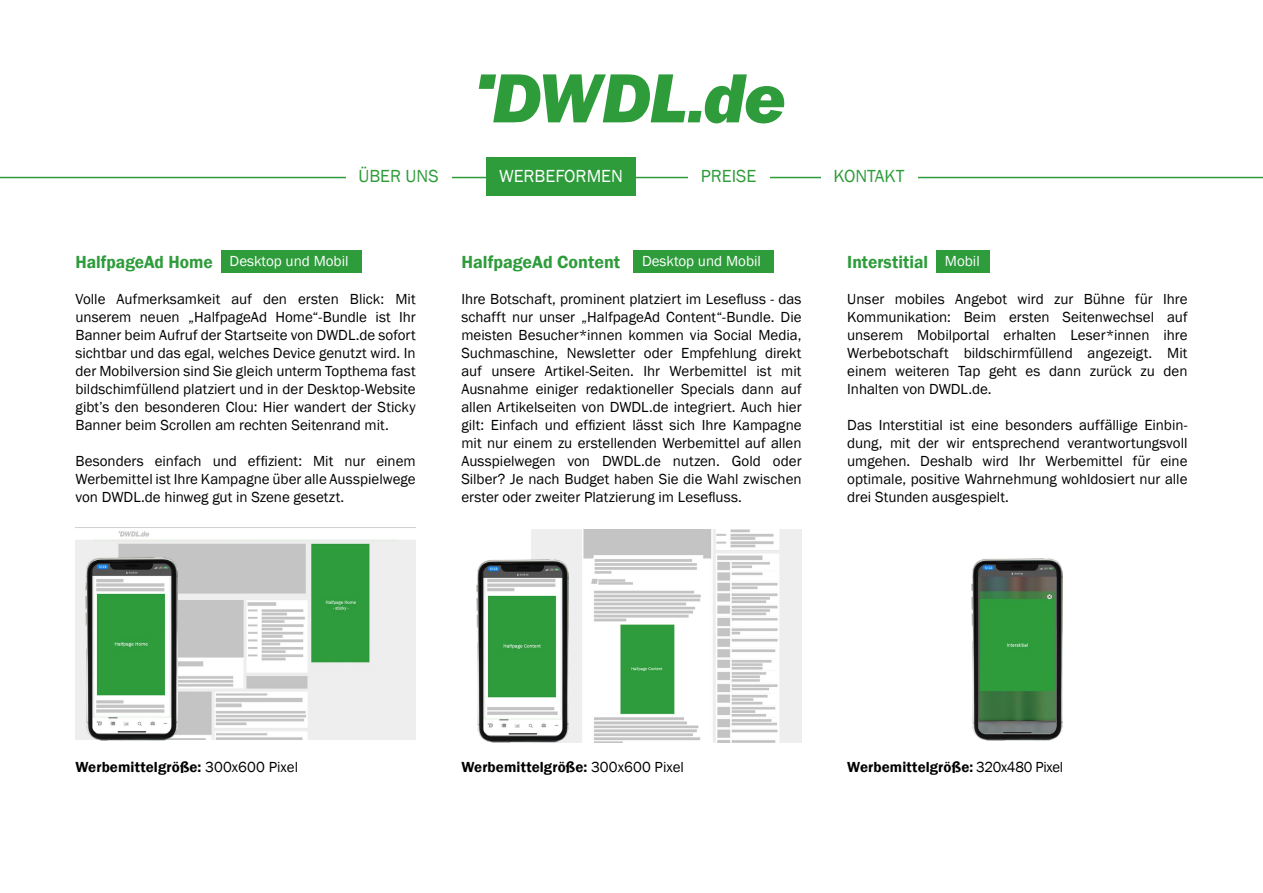
<style>
.page{position:relative;width:1263px;height:893px;background:#fff}
.page>*{position:absolute;margin:0;border:0;box-sizing:border-box;transform-origin:0 0}
.t1{font:600 18px "Franklin Gothic";color:#2e9c3b}
.t2{font:18px "Franklin Gothic";color:#2e9c3b}
.t3{font:18px "Franklin Gothic";color:#fff}
.t4{font:15px/18px "Franklin Gothic";color:#000;text-align:justify}
.t5{font:600 15px "Franklin Gothic";letter-spacing:.01em;color:#000}
.t6{font:15px "Franklin Gothic";color:#fff}
.s1{font-weight:400}
</style>
<div class="page">
<svg style="left:479px;top:74px;width:305px;height:49px"></svg>
<hr style="left:0;top:177px;width:1263px;height:1px;background:#2e9c3b">
<div style="left:688px;top:157px;width:81px;height:38px;background:#fff"></div>
<div style="left:346px;top:157px;width:105px;height:38px;background:#fff"></div>
<div style="left:821px;top:157px;width:96px;height:38px;background:#fff"></div>
<img style="left:971px;top:558px;width:92px;height:183px">
<div style="left:486px;top:157px;width:150px;height:38px;background:#2e9c3b"></div>
<div style="left:936px;top:251px;width:54px;height:22px;background:#2e9c3b"></div>
<img style="left:75px;top:527px;width:341px;height:213px">
<img style="left:531px;top:530px;width:270px;height:212px">
<div style="left:633px;top:251px;width:141px;height:22px;background:#2e9c3b"></div>
<div style="left:221px;top:251px;width:140px;height:22px;background:#2e9c3b"></div>
<img style="left:477px;top:559px;width:92px;height:183px">
<img style="left:85px;top:558px;width:92px;height:183px">
<p class="t2" style="left:358px;top:165px;width:82px">ÜBER UNS</p>
<p class="t2" style="left:701px;top:165px;width:57px">PREISE</p>
<p class="t2" style="left:834px;top:165px;width:72px">KONTAKT</p>
<p class="t3" style="left:499px;top:165px;width:125px">WERBEFORMEN</p>
<p class="t1" style="left:75px;top:251px;width:139px">HalfpageAd Home</p>
<p class="t6" style="left:945px;top:251px;width:36px">Mobil</p>
<p class="t4" style="left:75px;top:290px;width:342px">Volle Aufmerksamkeit auf den ersten Blick: Mit unserem neuen „HalfpageAd Home“-Bundle ist Ihr Banner beim Aufruf der Startseite von DWDL.de sofort sichtbar und das egal, welches Device genutzt wird. In der Mobilversion sind Sie gleich unterm Topthema fast bildschimfüllend platziert und in der Desktop-Website gibt’s den besonderen Clou: Hier wandert der Sticky Banner beim Scrollen am rechten Seitenrand mit.</p>
<p class="t4" style="left:75px;top:452px;width:342px">Besonders einfach und effizient: Mit nur einem Werbemittel ist Ihre Kampagne über alle Ausspielwege von DWDL.de hinweg gut in Szene gesetzt.</p>
<p class="t1" style="left:461px;top:251px;width:160px">HalfpageAd Content</p>
<p class="t4" style="left:461px;top:290px;width:342px">Ihre Botschaft, prominent platziert im Lesefluss - das schafft nur unser „HalfpageAd Content“-Bundle. Die meisten Besucher*innen kommen via Social Media, Suchmaschine, Newsletter oder Empfehlung direkt auf unsere Artikel-Seiten. Ihr Werbemittel ist mit Ausnahme einiger redaktioneller Specials dann auf allen Artikelseiten von DWDL.de integriert. Auch hier gilt: Einfach und effizient lässt sich Ihre Kampagne mit nur einem zu erstellenden Werbemittel auf allen Ausspielwegen von DWDL.de nutzen. Gold oder Silber? Je nach Budget haben Sie die Wahl zwischen erster oder zweiter Platzierung im Lesefluss.</p>
<p class="t1" style="left:847px;top:251px;width:82px">Interstitial</p>
<p class="t4" style="left:847px;top:290px;width:342px">Unser mobiles Angebot wird zur Bühne für Ihre Kommunikation: Beim ersten Seitenwechsel auf unserem Mobilportal erhalten Leser*innen ihre Werbebotschaft bildschirmfüllend angezeigt. Mit einem weiteren Tap geht es dann zurück zu den Inhalten von DWDL.de.</p>
<p class="t4" style="left:847px;top:416px;width:342px">Das Interstitial ist eine besonders auffällige Einbin&shy;dung, mit der wir entsprechend verantwortungsvoll umgehen. Deshalb wird Ihr Werbemittel für eine optimale, positive Wahrnehmung wohldosiert nur alle drei Stunden ausgespielt.</p>
<p class="t6" style="left:230px;top:251px;width:120px">Desktop und Mobil</p>
<p class="t6" style="left:642px;top:251px;width:120px">Desktop und Mobil</p>
<p class="t5" style="left:75px;top:757px;width:224px">Werbemittelgröße: <span class="s1">300x600 Pixel</span></p>
<p class="t5" style="left:461px;top:757px;width:224px">Werbemittelgröße: <span class="s1">300x600 Pixel</span></p>
<p class="t5" style="left:847px;top:757px;width:217px">Werbemittelgröße: <span class="s1">320x480 Pixel</span></p>
</div>
